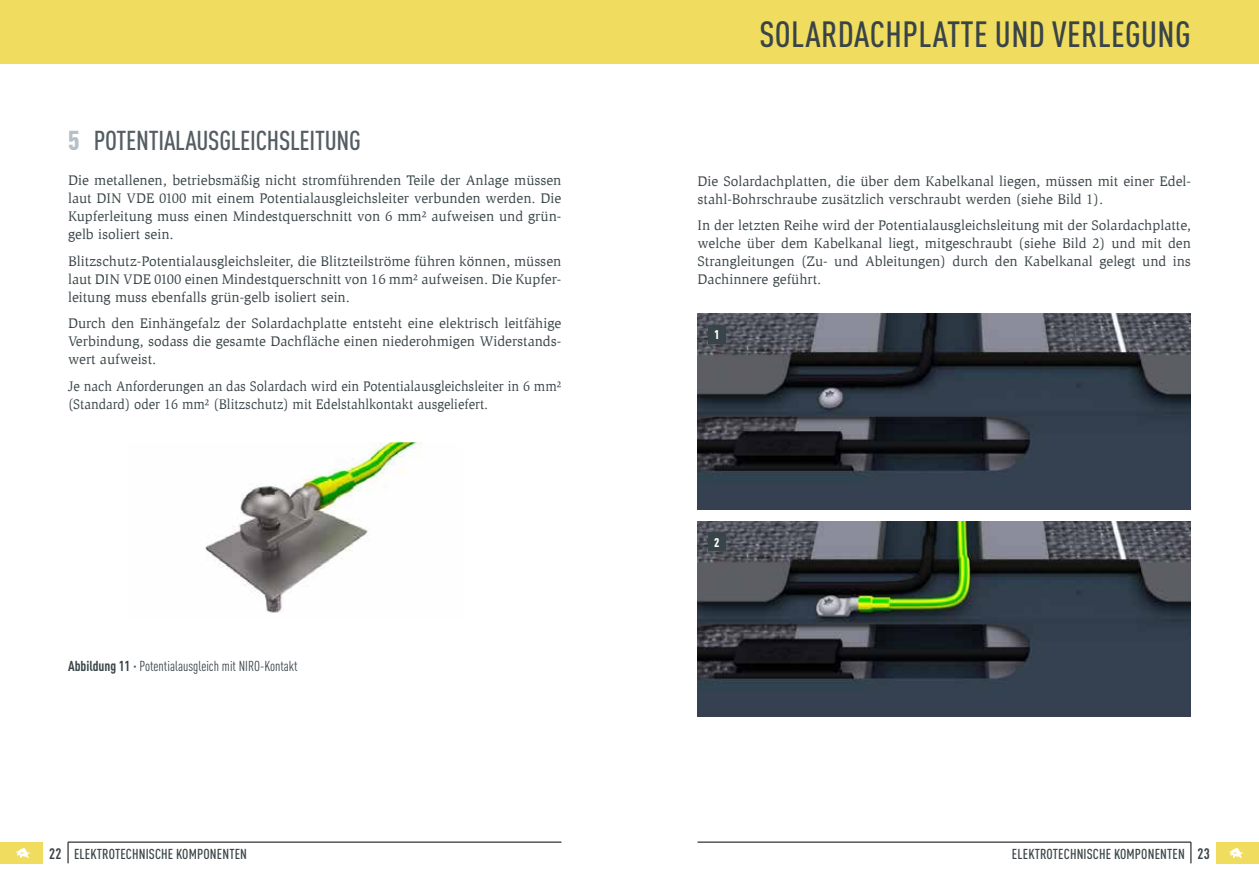
<style>
.page{position:relative;width:1259px;height:893px;background:#fff}
.page>*{position:absolute;margin:0;border:0;box-sizing:border-box;transform-origin:0 0}
.t1{font:500 condensed 36px "DIN Pro";letter-spacing:.01em;color:#394448}
.t2{font:500 condensed 27px "DIN Pro";letter-spacing:-.01em;color:#535d62}
.t3{font:14.25px/18px "Slimbach Pro";color:#394448;text-align:justify}
.t4{font:14.25px/18px "Slimbach Pro";color:#394448;scale:.94 1}
.t5{font:500 condensed 14.25px "DIN Pro";letter-spacing:.01em;color:#394448}
.t6{font:condensed 14.25px "DIN Pro";color:#394448}
.t7{font:900 condensed 12.45px "DIN Pro";color:#fff}
.s1{font-weight:900;color:#b6c0c6}
.s2{font-weight:700}
.s3{font-weight:700;font-size:15px}
</style>
<div class="page">
<div style="left:1216px;top:842px;width:43px;height:21px;background:#f0dc5e"></div>
<hr style="left:697px;top:842px;width:494px;height:1px;background:#000">
<svg style="left:1190px;top:842px;width:1px;height:21px"></svg>
<svg style="left:1229px;top:848px;width:13px;height:10px"></svg>
<div style="left:0;top:842px;width:43px;height:21px;background:#f0dc5e"></div>
<hr style="left:68px;top:842px;width:493px;height:1px;background:#000">
<svg style="left:68px;top:842px;width:1px;height:21px"></svg>
<svg style="left:16px;top:848px;width:14px;height:10px"></svg>
<div style="left:0;top:0;width:1259px;height:64px;background:#f0dc5e"></div>
<img style="left:205px;top:442px;width:217px;height:171px">
<img style="left:697px;top:314px;width:494px;height:195px">
<div style="left:708px;top:325px;width:17px;height:19px;background:#394448"></div>
<img style="left:697px;top:521px;width:494px;height:196px">
<div style="left:708px;top:533px;width:17px;height:18px;background:#394448"></div>
<h2 class="t2" style="left:68px;top:121px;width:294px"><span class="s1">5</span> POTENTIALAUSGLEICHSLEITUNG</h2>
<p class="t3" style="left:68px;top:171px;width:495px">Die metallenen, betriebsmäßig nicht stromführenden Teile der Anlage müssen laut DIN VDE 0100 mit einem Potentialausgleichsleiter verbunden werden. Die Kupferleitung muss einen Mindestquerschnitt von 6 mm² aufweisen und grün&shy;gelb isoliert sein.</p>
<p class="t3" style="left:68px;top:252px;width:495px">Blitzschutz-Potentialausgleichsleiter, die Blitzteilströme führen können, müssen laut DIN VDE 0100 einen Mindestquerschnitt von 16 mm² aufweisen. Die Kupfer&shy;leitung muss ebenfalls grün-gelb isoliert sein.</p>
<p class="t3" style="left:68px;top:314px;width:495px">Durch den Einhängefalz der Solardachplatte entsteht eine elektrisch leitfähige Verbindung, sodass die gesamte Dachfläche einen niederohmigen Widerstands&shy;wert aufweist.</p>
<p class="t4" style="left:68px;top:377px;width:526px">Je nach Anforderungen an das Solardach wird ein Potentialausgleichsleiter in 6 mm² (Standard) oder 16 mm² (Blitzschutz) mit Edelstahlkontakt ausgeliefert.</p>
<p class="t6" style="left:68px;top:656px;width:231px"><span class="s2">Abbildung 11</span> · Potentialausgleich mit NIRO-Kontakt</p>
<p class="t5" style="left:49px;top:843px;width:199px"><span class="s3">22</span> ELEKTROTECH NISCHE KOMPONENTEN</p>
<h1 class="t1" style="left:732px;top:7px;width:460px">5 SOLARDACHPLATTE UND VERLEGUNG</h1>
<p class="t3" style="left:697px;top:172px;width:495px">Die Solardachplatten, die über dem Kabelkanal liegen, müssen mit einer Edel&shy;stahl-Bohrschraube zusätzlich verschraubt werden (siehe Bild 1).</p>
<p class="t3" style="left:697px;top:216px;width:495px">In der letzten Reihe wird der Potentialausgleichsleitung mit der Solardachplatte, welche über dem Kabelkanal liegt, mitgeschraubt (siehe Bild 2) und mit den Strangleitungen (Zu- und Ableitungen) durch den Kabelkanal gelegt und ins Dachinnere geführt.</p>
<p class="t7" style="left:714px;top:325px;width:7px">1</p>
<p class="t7" style="left:714px;top:532px;width:7px">2</p>
<p class="t5" style="left:1012px;top:843px;width:199px">ELEKTROTECH NISCHE KOMPONENTEN <span class="s3">23</span></p>
</div>
